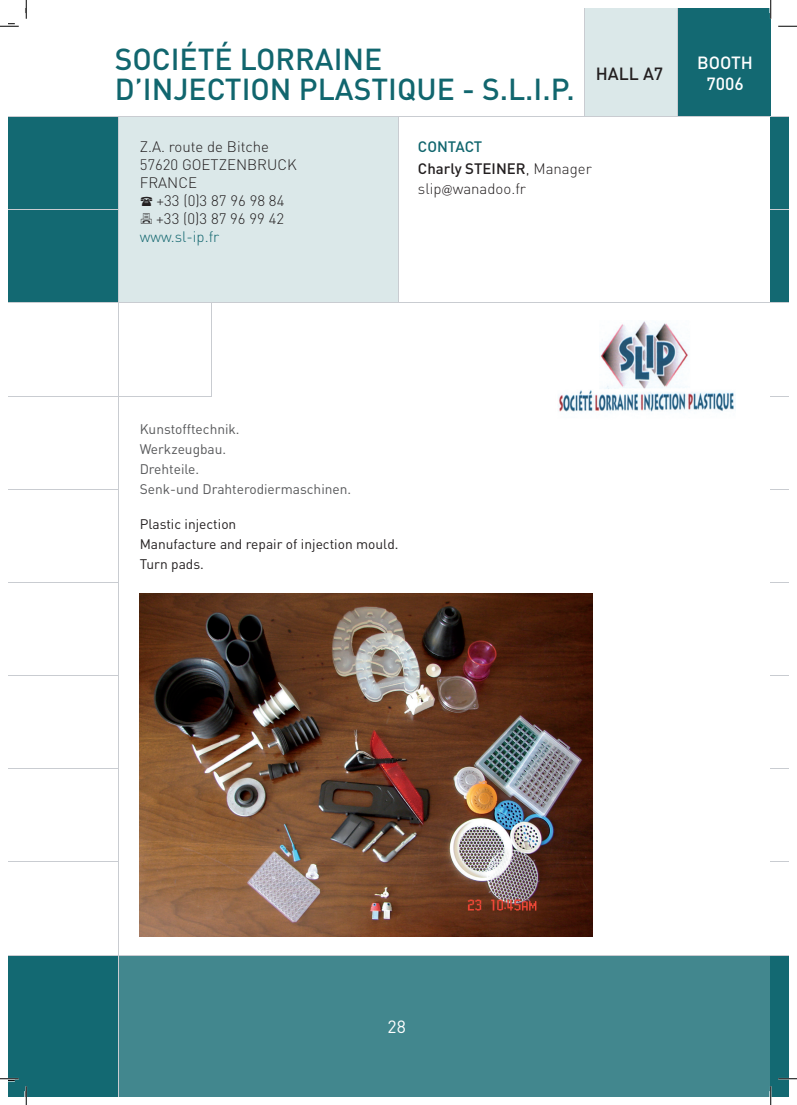
<style>
.page{position:relative;width:797px;height:1105px;background:#fff}
.page>*{position:absolute;margin:0;border:0;box-sizing:border-box;transform-origin:0 0}
.t1{font:500 30px/30px "DIN";color:#11666e}
.t2{font:500 17.5px/21px "DIN";color:#fff}
.t3{font:500 17.5px "DIN";color:#231f20}
.t4{font:17.5px "DIN";color:#fff}
.t5{font:300 15px/18px "DIN";color:#231f20}
.t6{font:500 15px/21.5px "DIN";color:#231f20}
.t7{font:300 15px "DIN";color:#11666e}
.t8{font:500 15px "DIN";color:#11666e}
.t9{font:13.75px/20px "DIN";color:#57585a}
.t10{font:13.75px/20px "DIN";color:#231f20}
.s1{color:#11666e}
.s2{font-weight:300}
.s3{font-family:"Formata";font-size:12.5px}
</style>
<div class="page">
<div style="left:770px;top:955px;width:18px;height:141px;background:#136972"></div>
<svg style="left:770px;top:489px;width:18px;height:1px"></svg>
<div style="left:770px;top:117px;width:18px;height:186px;background:#136972"></div>
<svg style="left:770px;top:209px;width:18px;height:1px"></svg>
<svg style="left:770px;top:396px;width:18px;height:1px"></svg>
<svg style="left:770px;top:582px;width:18px;height:1px"></svg>
<svg style="left:770px;top:675px;width:18px;height:1px"></svg>
<svg style="left:770px;top:861px;width:18px;height:1px"></svg>
<svg style="left:770px;top:955px;width:18px;height:1px"></svg>
<svg style="left:770px;top:116px;width:18px;height:1px"></svg>
<div style="left:119px;top:955px;width:651px;height:141px;background:#42878e"></div>
<div style="left:9px;top:955px;width:110px;height:141px;background:#136972"></div>
<div style="left:677px;top:9px;width:93px;height:108px;background:#136972"></div>
<div style="left:584px;top:9px;width:93px;height:108px;background:#dbe8e9"></div>
<hr style="left:9px;top:489px;width:110px;height:1px;background:#c9ccd1">
<div style="left:9px;top:117px;width:110px;height:186px;background:#136972"></div>
<div style="left:119px;top:117px;width:278px;height:186px;background:#dbe8e9"></div>
<hr style="left:9px;top:209px;width:110px;height:1px;background:#c9ccd1">
<hr style="left:9px;top:303px;width:761px;height:1px;background:#c9ccd1">
<hr style="left:9px;top:396px;width:203px;height:1px;background:#c9ccd1">
<hr style="left:9px;top:582px;width:110px;height:1px;background:#c9ccd1">
<hr style="left:9px;top:675px;width:110px;height:1px;background:#c9ccd1">
<hr style="left:9px;top:767px;width:110px;height:1px;background:#c9ccd1">
<hr style="left:9px;top:861px;width:110px;height:1px;background:#c9ccd1">
<hr style="left:9px;top:955px;width:761px;height:1px;background:#c9ccd1">
<hr style="left:397px;top:117px;width:1px;height:186px;background:#c9ccd1">
<hr style="left:118px;top:117px;width:1px;height:979px;background:#c9ccd1">
<hr style="left:211px;top:303px;width:1px;height:93px;background:#c9ccd1">
<hr style="left:584px;top:9px;width:1px;height:108px;background:#c9ccd1">
<hr style="left:677px;top:9px;width:1px;height:108px;background:#c9ccd1">
<hr style="left:9px;top:116px;width:761px;height:1px;background:#c9ccd1">
<img style="left:140px;top:593px;width:452px;height:343px">
<img style="left:558px;top:321px;width:177px;height:91px">
<svg style="left:778px;top:25px;width:19px;height:2px"></svg>
<svg style="left:778px;top:1078px;width:19px;height:3px"></svg>
<svg style="left:0;top:0;width:27px;height:27px"></svg>
<svg style="left:0;top:1078px;width:27px;height:27px"></svg>
<svg style="left:769px;top:0;width:2px;height:25px"></svg>
<svg style="left:769px;top:1086px;width:2px;height:19px"></svg>
<h1 class="t1" style="left:115px;top:43px;width:269px">SOCIÉTÉ LORRAI NE<br>D’I NJECTION PLAS</h1>
<h1 class="t1" style="left:371px;top:73px;width:205px">TIQUE - S.L.I.P.</h1>
<p class="t3" style="left:595px;top:62px;width:12px">HALL</p>
<p class="t3" style="left:643px;top:62px;width:22px">A7</p>
<p class="t5" style="left:140px;top:137px;width:158px">Z.A. route de Bitche<br>57620 GOETZENBRUCK<br>France</p>
<p class="t5" style="left:156px;top:191px;width:130px">+33 (0)3 87 96 98 84 +33 (0)3 87 96 99 42</p>
<p class="t7" style="left:140px;top:227px;width:81px">www.sl-ip.fr</p>
<p class="t6" style="left:418px;top:135px;width:175px;text-indent:37px"><span class="s1">ACT<br></span>CHARLY STEI NER<span class="s2">, Manager</span></p>
<p class="t5" style="left:418px;top:179px;width:110px">slip<span class="s3">@</span>wanadoo.fr</p>
<p class="t8" style="left:418px;top:137px;width:20px">CONT</p>
<p class="t2" style="left:697px;top:52px;width:23px">BOOT</p>
<p class="t2" style="left:706px;top:52px;width:48px;text-indent:34px">H<br>7006</p>
<p class="t9" style="left:140px;top:419px;width:213px">Kunstofftechnik.<br>Werkzeugbau.<br>Drehteile.<br>Senk-und Drahterodiermaschinen.</p>
<p class="t10" style="left:140px;top:513px;width:260px">Plastic injection<br>Manufacture and repair of injection mould.<br>Turn pads.</p>
<p class="t4" style="left:387px;top:1015px;width:20px">28</p>
</div>
